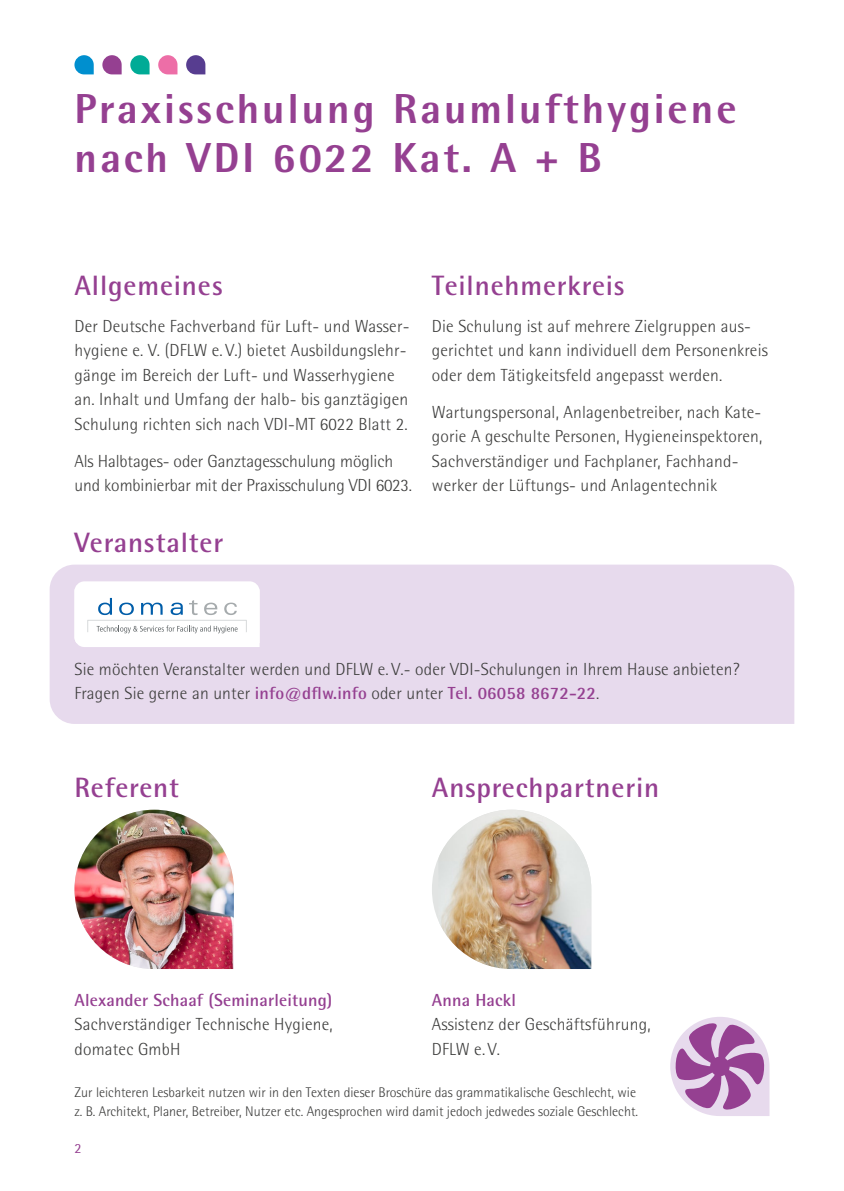
<style>
.page{position:relative;width:844px;height:1191px;background:#fff}
.page>*{position:absolute;margin:0;border:0;box-sizing:border-box;transform-origin:0 0}
.H1_Magenta{font:800 42px/49px "Rotis Semi Sans";letter-spacing:.07em;color:#954091}
.H2_Magenta{font:700 28px "Rotis Semi Sans";letter-spacing:.03em;color:#954091}
.Fließtext{font:300 17.5px/24.5px "Rotis Semi Sans";letter-spacing:.01em;color:#3c3c3b}
.Fließtext-2{font:300 14px/19.2px "Rotis Semi Sans";color:#3c3c3b}
.t1{font:14px "Rotis Semi Sans";color:#954091}
.s1{font-weight:700;color:#954091}
</style>
<div class="page">
<svg style="left:74px;top:55px;width:20px;height:19px"></svg>
<svg style="left:102px;top:55px;width:20px;height:19px"></svg>
<svg style="left:130px;top:55px;width:19px;height:19px"></svg>
<svg style="left:158px;top:55px;width:19px;height:19px"></svg>
<svg style="left:186px;top:55px;width:19px;height:19px"></svg>
<div style="left:50px;top:564px;width:744px;height:160px;background:#e7daed"></div>
<svg style="left:74px;top:581px;width:185px;height:66px"></svg>
<svg style="left:670px;top:1017px;width:99px;height:99px"></svg>
<div style="left:710px;top:1056px;width:19px;height:20px;background:#954091;border-radius:50%"></div>
<img style="left:74px;top:809px;width:160px;height:160px">
<svg style="left:432px;top:860px;width:6px;height:59px"></svg>
<img style="left:438px;top:809px;width:153px;height:160px">
<p class="H1_Magenta" style="left:74px;top:84px;width:663px">Praxisschulung Raumlufthygiene nach VDI 6022 Kat. A + B</p>
<p class="H2_Magenta" style="left:74px;top:268px;width:150px">Allgemeines</p>
<p class="H2_Magenta" style="left:432px;top:268px;width:194px">Teilnehmerkreis</p>
<p class="Fließtext" style="left:74px;top:313px;width:336px">Der Deutsche Fachverband für Luft- und Wasser&shy;hygiene e. V. (DFLW e. V.) bietet Ausbildungslehr&shy;gänge im Bereich der Luft- und Wasserhygiene an. Inhalt und Umfang der halb- bis ganztägigen Schulung richten sich nach VDI-MT 6022 Blatt 2.</p>
<p class="Fließtext" style="left:74px;top:448px;width:339px">Als Halbtages- oder Ganztagesschulung möglich und kombinierbar mit der Praxisschulung VDI 6023.</p>
<p class="H2_Magenta" style="left:74px;top:525px;width:150px">Veranstalter</p>
<p class="Fließtext" style="left:432px;top:313px;width:337px">Die Schulung ist auf mehrere Zielgruppen aus&shy;gerichtet und kann individuell dem Personenkreis oder dem Tätigkeitsfeld angepasst werden.</p>
<p class="Fließtext" style="left:432px;top:399px;width:332px">Wartungspersonal, Anlagenbetreiber, nach Kate&shy;gorie A geschulte Personen, Hygieneinspektoren, Sachverständiger und Fachplaner, Fachhand&shy;werker der Lüftungs- und Anlagentechnik</p>
<p class="Fließtext" style="left:74px;top:656px;width:666px">Sie möchten Veranstalter werden und DFLW e. V.- oder VDI-Schulungen in Ihrem Hause anbieten?<br>Fragen Sie gerne an unter <span class="s1">info@dflw.info</span> oder unter <span class="s1">Tel. 06058 8672-22</span>.</p>
<p class="H2_Magenta" style="left:74px;top:770px;width:106px">Referent</p>
<p class="H2_Magenta" style="left:432px;top:770px;width:229px">Ansprechpartnerin</p>
<p class="Fließtext" style="left:74px;top:987px;width:260px;text-align:justify"><span class="s1">Alexander Schaaf (Seminarleitung)<br></span>Sachverständiger Technische Hygiene, domatec GmbH</p>
<p class="Fließtext" style="left:432px;top:987px;width:220px"><span class="s1">Anna Hackl<br></span>Assistenz der Geschäftsführung,<br>DFLW e. V.</p>
<p class="Fließtext-2" style="left:74px;top:1082px;width:565px">Zur leichteren Lesbarkeit nutzen wir in den Texten dieser Broschüre das grammatikalische Geschlecht, wie z. B. Architekt, Planer, Betreiber, Nutzer etc. Angesprochen wird damit jedoch jedwedes soziale Geschlecht.</p>
<p class="t1" style="left:74px;top:1139px;width:9px">2</p>
</div>
